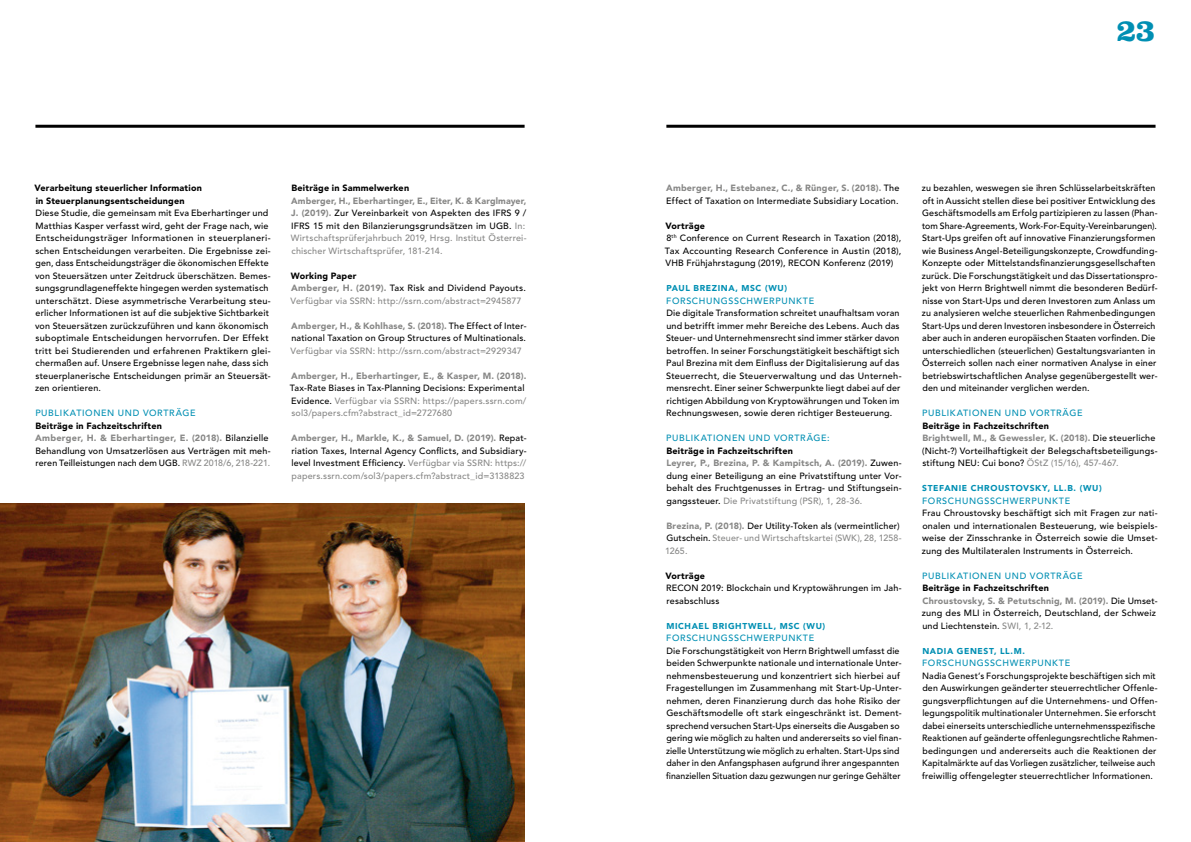
<style>
.page{position:relative;width:1191px;height:842px;background:#fff}
.page>*{position:absolute;margin:0;border:0;box-sizing:border-box;transform-origin:0 0}
.t1{font:700 32px "Clarendon LT Std";color:#008fb3}
.t2{font:500 9px/12.5px "Avenir LT Std";letter-spacing:.02em;color:#000}
.t3{font:500 9px/12.5px "Avenir LT Std";letter-spacing:.02em;color:#878786}
.t4{font:500 9px "Avenir LT Std";letter-spacing:.07em;color:#008fb3}
.t5{font:900 9px/12.5px "Avenir LT Std";letter-spacing:.02em;color:#000}
.t6{font:900 9px "Avenir LT Std";letter-spacing:.02em;color:#878786}
.t7{font:900 8.5px "Avenir LT Std";letter-spacing:.07em;color:#008fb3}
.s1{font-weight:900}
.s2{font-weight:900;color:#878786}
.s3{color:#878786}
.s4{color:#000}
.s5{font-weight:900;color:#000}
</style>
<div class="page">
<img style="left:0;top:504px;width:524px;height:338px">
<hr style="left:35px;top:125px;width:489px;height:3px;background:#000">
<hr style="left:666px;top:125px;width:489px;height:3px;background:#000">
<p class="t5" style="left:35px;top:182px;width:169px">Verarbeitung steuerlicher Information in Steuerplanungsentscheidungen</p>
<p class="t2" style="left:35px;top:207px;width:237px">Diese Studie, die gemeinsam mit Eva Eberhartinger und Matthias Kasper verfasst wird, geht der Frage nach, wie Entscheidungsträger Informationen in steuerplaneri&shy;schen Entscheidungen verarbeiten. Die Ergebnisse zei&shy;gen, dass Entscheidungsträger die ökonomischen Effekte von Steuersätzen unter Zeitdruck überschätzen. Bemes&shy;sungsgrundlageneffekte hingegen werden systematisch unterschätzt. Diese asymmetrische Verarbeitung steu&shy;erlicher Informationen ist auf die subjektive Sichtbarkeit von Steuersätzen zurückzuführen und kann ökonomisch suboptimale Entscheidungen hervorrufen. Der Effekt tritt bei Studierenden und erfahrenen Praktikern glei&shy;chermaßen auf. Unsere Ergebnisse legen nahe, dass sich steuerplanerische Entscheidungen primär an Steuersät&shy;zen orientieren.</p>
<p class="t4" style="left:35px;top:408px;width:162px">PUBLIKATIONEN UND VORTRÄGE</p>
<p class="t2" style="left:35px;top:419px;width:237px"><span class="s1">Beiträge in Fachzeitschriften<br></span><span class="s2">Amberger, H. &amp; Eberhartinger, E. (2018).</span> Bilanzielle Behandlung von Umsatzerlösen aus Verträgen mit meh&shy;reren Teilleistungen nach dem UGB. <span class="s3">RWZ 2018/6, 218-221.</span></p>
<p class="t5" style="left:291px;top:182px;width:119px">Beiträge in Sammelwerken</p>
<p class="t3" style="left:291px;top:194px;width:237px"><span class="s1">Amberger, H., Eberhartinger, E., Eiter, K. &amp; Karglmayer, J. (2019).</span> <span class="s4">Zur Vereinbarkeit von Aspekten des IFRS 9 / IFRS 15 mit den Bilanzierungsgrundsätzen im UGB.</span> In:<br>Wirtschaftsprüferjahrbuch 2019, Hrsg. Institut Österrei&shy;chischer Wirtschaftsprüfer, 181-214.</p>
<p class="t3" style="left:290px;top:269px;width:237px"><span class="s5">Working Paper<br></span><span class="s1">Amberger, H. (2019).</span> <span class="s4">Tax Risk and Dividend Payouts.<br></span>Verfügbar via SSRN: http://ssrn.com/abstract=2945877</p>
<p class="t2" style="left:291px;top:319px;width:237px"><span class="s2">Amberger, H., &amp; Kohlhase, S. (2018).</span> The Effect of Inter&shy;national Taxation on Group Structures of Multinationals.</p>
<p class="t3" style="left:290px;top:344px;width:233px">Verfügbar via SSRN: http://ssrn.com/abstract=2929347</p>
<p class="t6" style="left:291px;top:370px;width:237px">Amberger, H., Eberhartinger, E., &amp; Kasper, M. (2018).</p>
<p class="t3" style="left:290px;top:382px;width:238px"><span class="s4">Tax-Rate Biases in Tax-Planning Decisions: Experimental<br>Evidence.</span> Verfügbar via SSRN: https://papers.ssrn.com/ sol3/papers.cfm?abstract_id=2727680</p>
<p class="t2" style="left:291px;top:432px;width:237px;text-align:justify"><span class="s2">Amberger, H., Markle, K., &amp; Samuel, D. (2019).</span> Repat&shy;riation Taxes, Internal Agency Conflicts, and Subsidiary&shy;level Investment Efficiency. <span class="s3">Verfügbar via SSRN: https:// papers.ssrn.com/sol3/papers.cfm?abstract_id=3138823</span></p>
<h1 class="t1" style="left:1116px;top:11px;width:40px">23</h1>
<p class="t2" style="left:666px;top:182px;width:235px"><span class="s2">Amberger, H., Estebanez, C., &amp; Rünger, S. (2018).</span> The<br>Effect of Taxation on Intermediate Subsidiary Location.</p>
<p class="t2" style="left:665px;top:219px;width:238px"><span class="s1">Vorträge<br></span>8<sup>th</sup> Conference on Current Research in Taxation (2018), Tax Accounting Research Conference in Austin (2018), VHB Frühjahrstagung (2019), RECON Konferenz (2019)</p>
<p class="t7" style="left:666px;top:283px;width:122px">PAUL BREZINA, MSC (WU)</p>
<p class="t4" style="left:666px;top:295px;width:149px">FORSCHUNGSSCHWERPUNKTE</p>
<p class="t2" style="left:666px;top:307px;width:237px">Die digitale Transformation schreitet unaufhaltsam voran und betrifft immer mehr Bereiche des Lebens. Auch das Steuer- und Unternehmensrecht sind immer stärker davon betroffen. In seiner Forschungstätigkeit beschäftigt sich Paul Brezina mit dem Einfluss der Digitalisierung auf das Steuerrecht, die Steuerverwaltung und das Unterneh&shy;mensrecht. Einer seiner Schwerpunkte liegt dabei auf der richtigen Abbildung von Kryptowährungen und Token im Rechnungswesen, sowie deren richtiger Besteuerung.</p>
<p class="t4" style="left:666px;top:433px;width:165px">PUBLIKATIONEN UND VORTRÄGE:</p>
<p class="t2" style="left:666px;top:444px;width:237px"><span class="s1">Beiträge in Fachzeitschriften<br></span><span class="s2">Leyrer, P., Brezina, P. &amp; Kampitsch, A. (2019).</span> Zuwen&shy;dung einer Beteiligung an eine Privatstiftung unter Vor&shy;behalt des Fruchtgenusses in Ertrag- und Stiftungsein&shy;gangssteuer. <span class="s3">Die Privatstiftung (PSR), 1, 28-36.</span></p>
<p class="t3" style="left:665px;top:519px;width:238px"><span class="s1">Brezina, P. (2018).</span> <span class="s4">Der Utility-Token als (vermeintlicher)<br>Gutschein.</span> Steuer- und Wirtschaftskartei (SWK), 28, 1258-<br>1265.</p>
<p class="t5" style="left:665px;top:569px;width:41px">Vorträge</p>
<p class="t2" style="left:666px;top:582px;width:237px">RECON 2019: Blockchain und Kryptowährungen im Jah&shy;resabschluss</p>
<p class="t7" style="left:666px;top:620px;width:160px">MICHAEL BRIGHTWELL, MSC (WU)</p>
<p class="t4" style="left:666px;top:633px;width:149px">FORSCHUNGSSCHWERPUNKTE</p>
<p class="t2" style="left:666px;top:644px;width:237px">Die Forschungstätigkeit von Herrn Brightwell umfasst die beiden Schwerpunkte nationale und internationale Unter&shy;nehmensbesteuerung und konzentriert sich hierbei auf Fragestellungen im Zusammenhang mit Start-Up-Unter&shy;nehmen, deren Finanzierung durch das hohe Risiko der Geschäftsmodelle oft stark eingeschränkt ist. Dement&shy;sprechend versuchen Start-Ups einerseits die Ausgaben so gering wie möglich zu halten und andererseits so viel finan&shy;zielle Unterstützung wie möglich zu erhalten. Start-Ups sind daher in den Anfangsphasen aufgrund ihrer angespannten finanziellen Situation dazu gezwungen nur geringe Gehälter</p>
<p class="t2" style="left:922px;top:182px;width:237px">zu bezahlen, weswegen sie ihren Schlüsselarbeitskräften oft in Aussicht stellen diese bei positiver Entwicklung des Geschäftsmodells am Erfolg partizipieren zu lassen (Phan&shy;tom Share-Agreements, Work-For-Equity-Vereinbarungen).<br>Start-Ups greifen oft auf innovative Finanzierungsformen wie Business Angel-Beteiligungskonzepte, Crowdfunding-Konzepte oder Mittelstandsfinanzierungsgesellschaften zurück. Die Forschungstätigkeit und das Dissertationspro&shy;jekt von Herrn Brightwell nimmt die besonderen Bedürf&shy;nisse von Start-Ups und deren Investoren zum Anlass um zu analysieren welche steuerlichen Rahmenbedingungen Start-Ups und deren Investoren insbesondere in Österreich aber auch in anderen europäischen Staaten vorfinden. Die unterschiedlichen (steuerlichen) Gestaltungsvarianten in Österreich sollen nach einer normativen Analyse in einer betriebswirtschaftlichen Analyse gegenübergestellt wer&shy;den und miteinander verglichen werden.</p>
<p class="t4" style="left:922px;top:408px;width:162px">PUBLIKATIONEN UND VORTRÄGE</p>
<p class="t2" style="left:922px;top:419px;width:237px"><span class="s1">Beiträge in Fachzeitschriften<br></span><span class="s2">Brightwell, M., &amp; Gewessler, K. (2018).</span> Die steuerliche (Nicht-?) Vorteilhaftigkeit der Belegschaftsbeteiligungs&shy;stiftung NEU: Cui bono? <span class="s3">ÖStZ (15/16), 457-467.</span></p>
<p class="t7" style="left:922px;top:483px;width:181px">STEFANIE CHROUSTOVSKY, LL.B. (WU)</p>
<p class="t4" style="left:922px;top:495px;width:149px">FORSCHUNGSSCHWERPUNKTE</p>
<p class="t2" style="left:922px;top:507px;width:237px;text-align:justify">Frau Chroustovsky beschäftigt sich mit Fragen zur nati&shy;onalen und internationalen Besteuerung, wie beispiels&shy;weise der Zinsschranke in Österreich sowie die Umset&shy;zung des Multilateralen Instruments in Österreich.</p>
<p class="t4" style="left:922px;top:570px;width:162px">PUBLIKATIONEN UND VORTRÄGE</p>
<p class="t2" style="left:922px;top:582px;width:237px"><span class="s1">Beiträge in Fachzeitschriften<br></span><span class="s2">Chroustovsky, S. &amp; Petutschnig, M. (2019).</span> Die Umset&shy;zung des MLI in Österreich, Deutschland, der Schweiz und Liechtenstein. <span class="s3">SWI, 1, 2-12.</span></p>
<p class="t7" style="left:922px;top:645px;width:104px">NADIA GENEST, LL.M.</p>
<p class="t4" style="left:922px;top:658px;width:149px">FORSCHUNGSSCHWERPUNKTE</p>
<p class="t2" style="left:922px;top:669px;width:237px">Nadia Genest’s Forschungsprojekte beschäftigen sich mit den Auswirkungen geänderter steuerrechtlicher Offenle&shy;gungsverpflichtungen auf die Unternehmens- und Offen&shy;legungspolitik multinationaler Unternehmen. Sie erforscht dabei einerseits unterschiedliche unternehmensspezifische Reaktionen auf geänderte offenlegungsrechtliche Rahmen&shy;bedingungen und andererseits auch die Reaktionen der Kapitalmärkte auf das Vorliegen zusätzlicher, teilweise auch freiwillig offengelegter steuerrechtlicher Informationen.</p>
</div>
